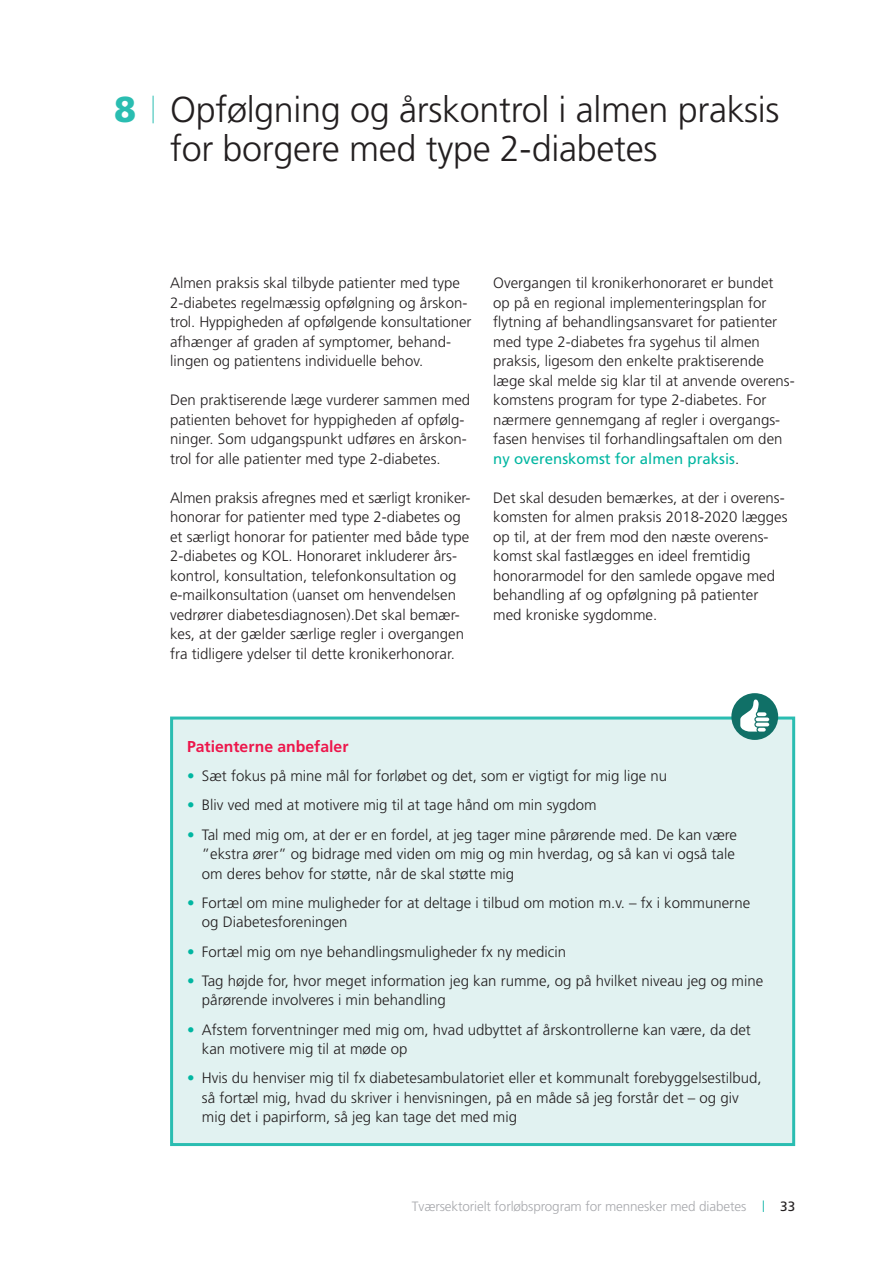
<style>
.page{position:relative;width:893px;height:1263px;background:#fff}
.page>*{position:absolute;margin:0;border:0;box-sizing:border-box;transform-origin:0 0}
.t1{font:300 36px/38.2px "Frutiger";letter-spacing:-.01em;color:#231f20}
.t2{font:700 15.75px "Frutiger";color:#ed164b}
.t3{font:300 15px/19.5px "Frutiger";color:#231f20}
.t4{font:300 13.5px "Frutiger";letter-spacing:-.01em;color:#a8a9ad}
.t5{font:13.5px "Frutiger";color:#231f20}
.s1{font-weight:900;color:#2abdb1}
.s2{font-weight:400;color:#00b6a1}
.s3{font-weight:700;color:#00b6a1}
</style>
<div class="page">
<svg style="left:153px;top:96px;width:1px;height:27px"></svg>
<svg style="left:763px;top:1200px;width:1px;height:12px"></svg>
<div style="left:170px;top:716px;width:625px;height:430px;background:#e1f2f1;border:3px solid #2abdb1"></div>
<div style="left:731px;top:693px;width:47px;height:47px;background:#107067;border-radius:50%"></div>
<svg style="left:740px;top:699px;width:29px;height:32px"></svg>
<h1 class="t1" style="left:170px;top:91px;width:611px;text-indent:-56px"><span class="s1">8</span> Opfølgning og årskontrol i almen praksis for borgere med type 2-diabetes</h1>
<p class="t3" style="left:170px;top:273px;width:303px">Almen praksis skal tilbyde patienter med type 2-diabetes regelmæssig opfølgning og årskon&shy;trol. Hyppigheden af opfølgende konsultationer afhænger af graden af symptomer, behand&shy;lingen og patientens individuelle behov.</p>
<p class="t3" style="left:170px;top:390px;width:302px">Den praktiserende læge vurderer sammen med patienten behovet for hyppigheden af opfølg&shy;ninger. Som udgangspunkt udføres en årskon&shy;trol for alle patienter med type 2-diabetes.</p>
<p class="t3" style="left:170px;top:488px;width:301px">Almen praksis afregnes med et særligt kroniker&shy;honorar for patienter med type 2-diabetes og et særligt honorar for patienter med både type 2-diabetes og KOL. Honoraret inkluderer års&shy;kontrol, konsultation, telefonkonsultation og e-mailkonsultation (uanset om henvendelsen vedrører diabetesdiagnosen).Det skal bemær&shy;kes, at der gælder særlige regler i overgangen fra tidligere ydelser til dette kronikerhonorar.</p>
<p class="t3" style="left:493px;top:273px;width:303px">Overgangen til kronikerhonoraret er bundet<br>op på en regional implementeringsplan for flytning af behandlingsansvaret for patienter med type 2-diabetes fra sygehus til almen praksis, ligesom den enkelte praktiserende læge skal melde sig klar til at anvende overens&shy;komstens program for type 2-diabetes. For nærmere gennemgang af regler i overgangs&shy;fasen henvises til forhandlingsaftalen om den <span class="s2">ny overenskomst for almen praksis</span>.</p>
<p class="t3" style="left:493px;top:488px;width:296px">Det skal desuden bemærkes, at der i overens&shy;komsten for almen praksis 2018-2020 lægges op til, at der frem mod den næste overens&shy;komst skal fastlægges en ideel fremtidig honorarmodel for den samlede opgave med behandling af og opfølgning på patienter med kroniske sygdomme.</p>
<p class="t2" style="left:187px;top:737px;width:163px">Patienterne anbefaler</p>
<p class="t3" style="left:187px;top:766px;width:481px"><span class="s3">•</span> Sæt fokus på mine mål for forløbet og det, som er vigtigt for mig lige nu</p>
<p class="t3" style="left:187px;top:795px;width:411px"><span class="s3">•</span> Bliv ved med at motivere mig til at tage hånd om min sygdom</p>
<p class="t3" style="left:202px;top:825px;width:537px;text-indent:-15px"><span class="s3">•</span> Tal med mig om, at der er en fordel, at jeg tager mine pårørende med. De kan være ”ekstra ører” og bidrage med viden om mig og min hverdag, og så kan vi også tale om deres behov for støtte, når de skal støtte mig</p>
<p class="t3" style="left:202px;top:893px;width:550px;text-indent:-15px"><span class="s3">•</span> Fortæl om mine muligheder for at deltage i tilbud om motion m.v. – fx i kommunerne og Diabetesforeningen</p>
<p class="t3" style="left:187px;top:942px;width:381px"><span class="s3">•</span> Fortæl mig om nye behandlingsmuligheder fx ny medicin</p>
<p class="t3" style="left:202px;top:971px;width:563px;text-indent:-15px"><span class="s3">•</span> Tag højde for, hvor meget information jeg kan rumme, og på hvilket niveau jeg og mine pårørende involveres i min behandling</p>
<p class="t3" style="left:202px;top:1020px;width:550px;text-indent:-15px"><span class="s3">•</span> Afstem forventninger med mig om, hvad udbyttet af årskontrollerne kan være, da det kan motivere mig til at møde op</p>
<p class="t3" style="left:202px;top:1068px;width:561px;text-indent:-15px"><span class="s3">•</span> Hvis du henviser mig til fx diabetesambulatoriet eller et kommunalt forebyggelsestilbud, så fortæl mig, hvad du skriver i henvisningen, på en måde så jeg forstår det – og giv mig det i papirform, så jeg kan tage det med mig</p>
<p class="t4" style="left:412px;top:1199px;width:336px">Tværsektorielt forløbsprogram for mennesker med diabetes</p>
<p class="t5" style="left:780px;top:1198px;width:17px">33</p>
</div>
